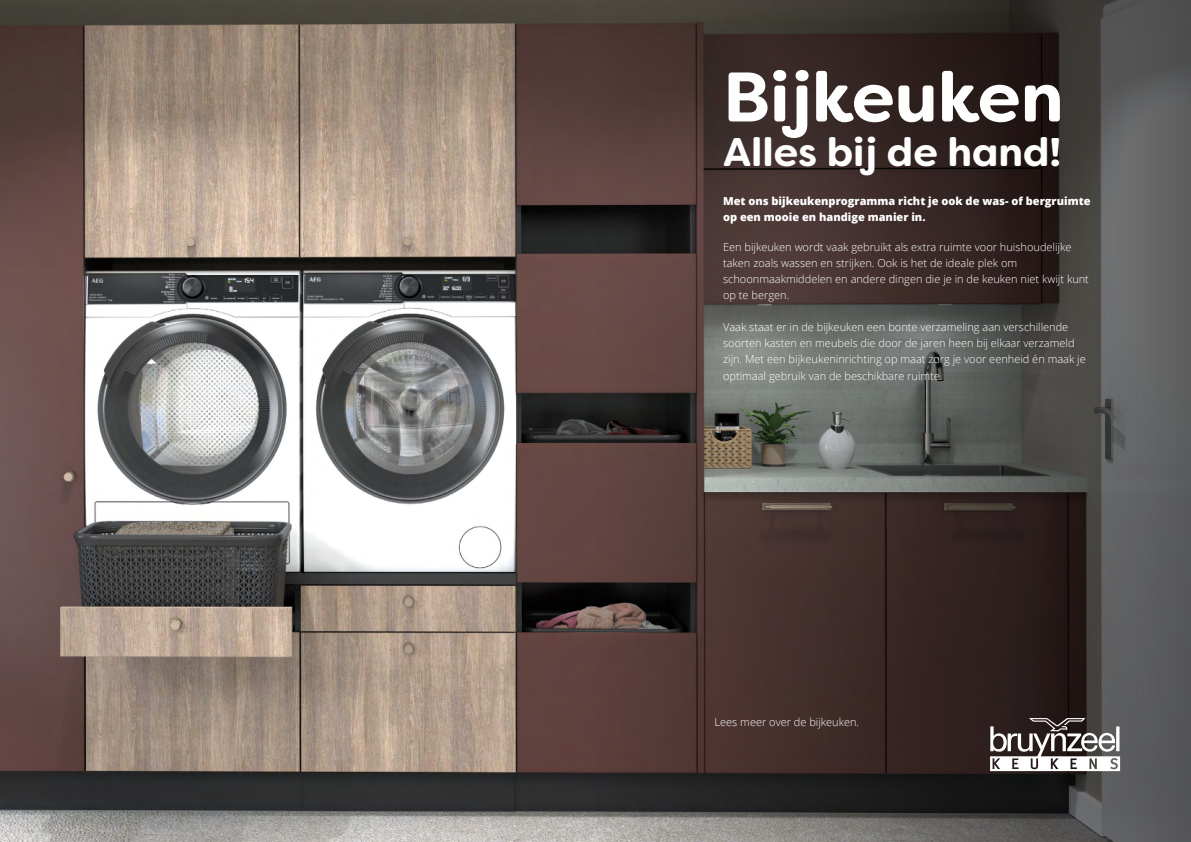
<style>
.page{position:relative;width:1191px;height:842px;background:#fff}
.page>*{position:absolute;margin:0;border:0;box-sizing:border-box;transform-origin:0 0}
.t1{font:700 70px "Filson Soft";color:#fff}
.t2{font:700 40px "Filson Soft";color:#fff}
.t3{font:300 11px/16px "Open Sans";color:#fff}
.t4{font:800 11px/16px "Open Sans";color:#fff}
</style>
<div class="page">
<img style="left:0;top:0;width:595px;height:842px">
<svg style="left:595px;top:0;width:596px;height:842px;background:#493f3d"></svg>
<svg style="left:990px;top:718px;width:130px;height:53px"></svg>
<h1 class="t1" style="left:723px;top:52px;width:342px">Bijkeuken</h1>
<h2 class="t2" style="left:723px;top:127px;width:340px">Alles bij de hand!</h2>
<p class="t4" style="left:723px;top:192px;width:369px">Met ons bijkeukenprogramma richt je ook de was- of bergruimte op een mooie en handige manier in.</p>
<p class="t3" style="left:723px;top:239px;width:367px">Een bijkeuken wordt vaak gebruikt als extra ruimte voor huishoudelijke taken zoals wassen en strijken. Ook is het de ideale plek om schoonmaakmiddelen en andere dingen die je in de keuken niet kwijt kunt op te bergen.</p>
<p class="t3" style="left:723px;top:319px;width:364px">Vaak staat er in de bijkeuken een bonte verzameling aan verschillende soorten kasten en meubels die door de jaren heen bij elkaar verzameld zijn. Met een bijkeukeninrichting op maat zorg je voor eenheid én maak je optimaal gebruik van de beschikbare ruimte.</p>
<p class="t3" style="left:714px;top:714px;width:146px">Lees meer over de bijkeuken.</p>
</div>
